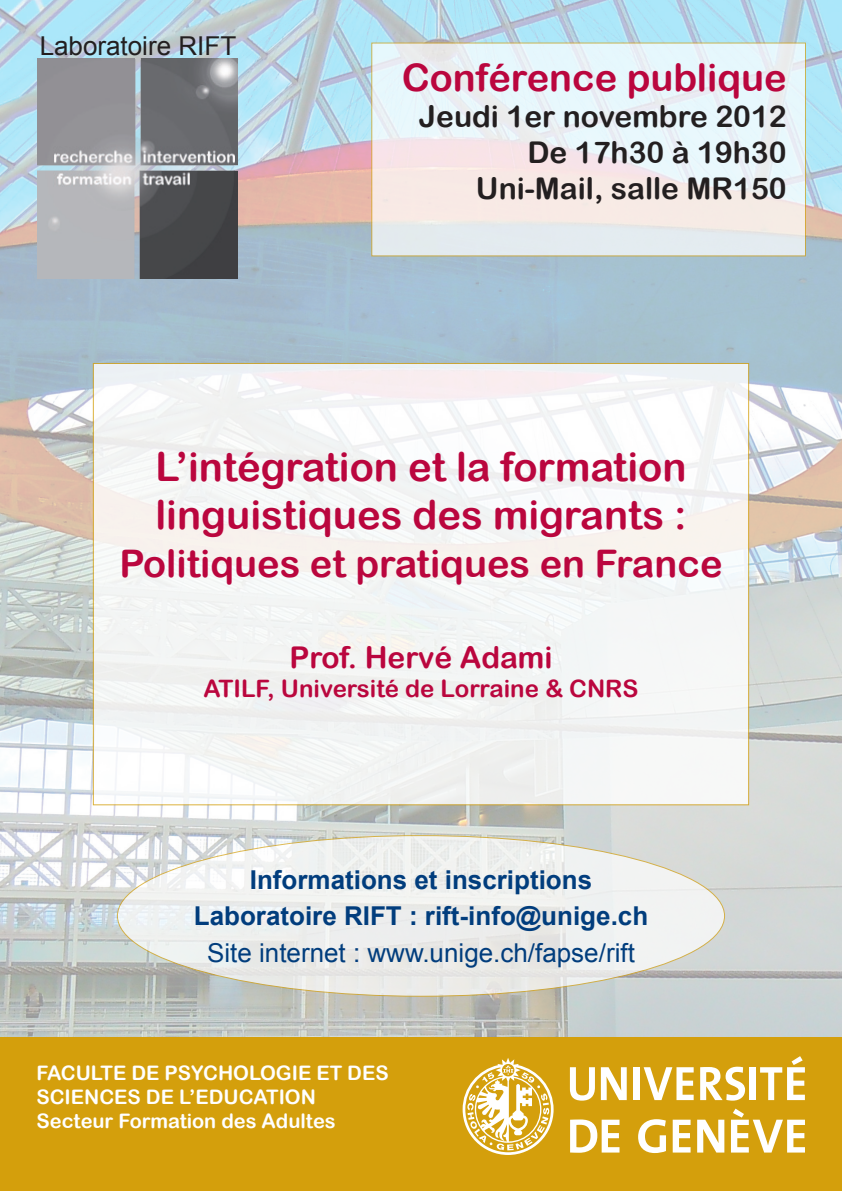
<style>
.page{position:relative;width:842px;height:1191px;background:#fff}
.page>*{position:absolute;margin:0;border:0;box-sizing:border-box;transform-origin:0 0}
.t1{font:40px/48px "Arial Rounded MT Bold";color:#ba063e}
.t2{font:38px "Arial Rounded MT Bold";color:#ba063e}
.t3{font:30px/36px "Arial Rounded MT Bold";color:#231f20;text-align:right}
.t4{font:30px "Arial Rounded MT Bold";color:#ba063e}
.t5{font:700 26px/36.9px "Arial";color:#013d7d;text-align:center}
.t6{font:26px "Arial";color:#013d7d}
.t7{font:26px "Arial";color:#231f20}
.t8{font:24px "Arial Rounded MT Bold";color:#ba063e}
.t9{font:20px/24px "Arial Rounded MT Bold";color:#fff}
</style>
<div class="page">
<img style="left:0;top:0;width:842px;height:1037px">
<div style="left:0;top:1037px;width:842px;height:154px;background:#d49f0c"></div>
<svg style="left:463px;top:1058px;width:91px;height:97px"></svg>
<svg style="left:570px;top:1067px;width:25px;height:33px"></svg>
<svg style="left:601px;top:1067px;width:26px;height:33px"></svg>
<div style="left:634px;top:1067px;width:6px;height:33px;background:#fff"></div>
<svg style="left:644px;top:1067px;width:50px;height:33px"></svg>
<svg style="left:700px;top:1066px;width:45px;height:34px"></svg>
<div style="left:750px;top:1067px;width:6px;height:33px;background:#fff"></div>
<svg style="left:760px;top:1056px;width:45px;height:44px"></svg>
<svg style="left:570px;top:1119px;width:49px;height:33px"></svg>
<svg style="left:638px;top:1119px;width:28px;height:34px"></svg>
<svg style="left:673px;top:1119px;width:17px;height:33px"></svg>
<svg style="left:697px;top:1119px;width:27px;height:33px"></svg>
<svg style="left:731px;top:1108px;width:74px;height:44px"></svg>
<div style="left:93px;top:363px;width:656px;height:442px;background:#f4f5f5;border:1px solid #d49f0c"></div>
<div style="left:371px;top:43px;width:435px;height:213px;background:linear-gradient(to bottom,#e8f6fc,#f0e8e7)"></div>
<img style="left:38px;top:58px;width:200px;height:221px">
<svg style="left:117px;top:835px;width:607px;height:161px;fill:#eef0ef"></svg>
<h3 class="t7" style="left:40px;top:29px;width:198px">Laboratoire RIFT</h3>
<h2 class="t2" style="left:402px;top:55px;width:386px">Conférence publique</h2>
<h3 class="t3" style="left:419px;top:98px;width:369px">Jeudi 1er novembre 2012<br>De 17h30 à 19h30<br>Uni-Mail, salle MR150</h3>
<h1 class="t1" style="left:155px;top:442px;width:533px">L’intégration et la formation linguistiques des migrants :</h1>
<h2 class="t2" style="left:119px;top:541px;width:605px">Politiques et pratiques en France</h2>
<h3 class="t4" style="left:289px;top:639px;width:265px">Prof. Hervé Adami</h3>
<p class="t8" style="left:203px;top:674px;width:437px">ATILF, Université de Lorraine &amp; CNRS</p>
<h3 class="t5" style="left:194px;top:861px;width:456px">Informations et inscriptions<br>Laboratoire RIFT : rift-info@unige.ch</h3>
<h3 class="t6" style="left:207px;top:936px;width:429px">Site internet : www.unige.ch/fapse/rift</h3>
<p class="t9" style="left:36px;top:1060px;width:354px">FACULTE DE PSYCHOLOGIE ET DES<br>SCIENCES DE L’EDUCATION<br>Secteur Formation des Adultes</p>
</div>
